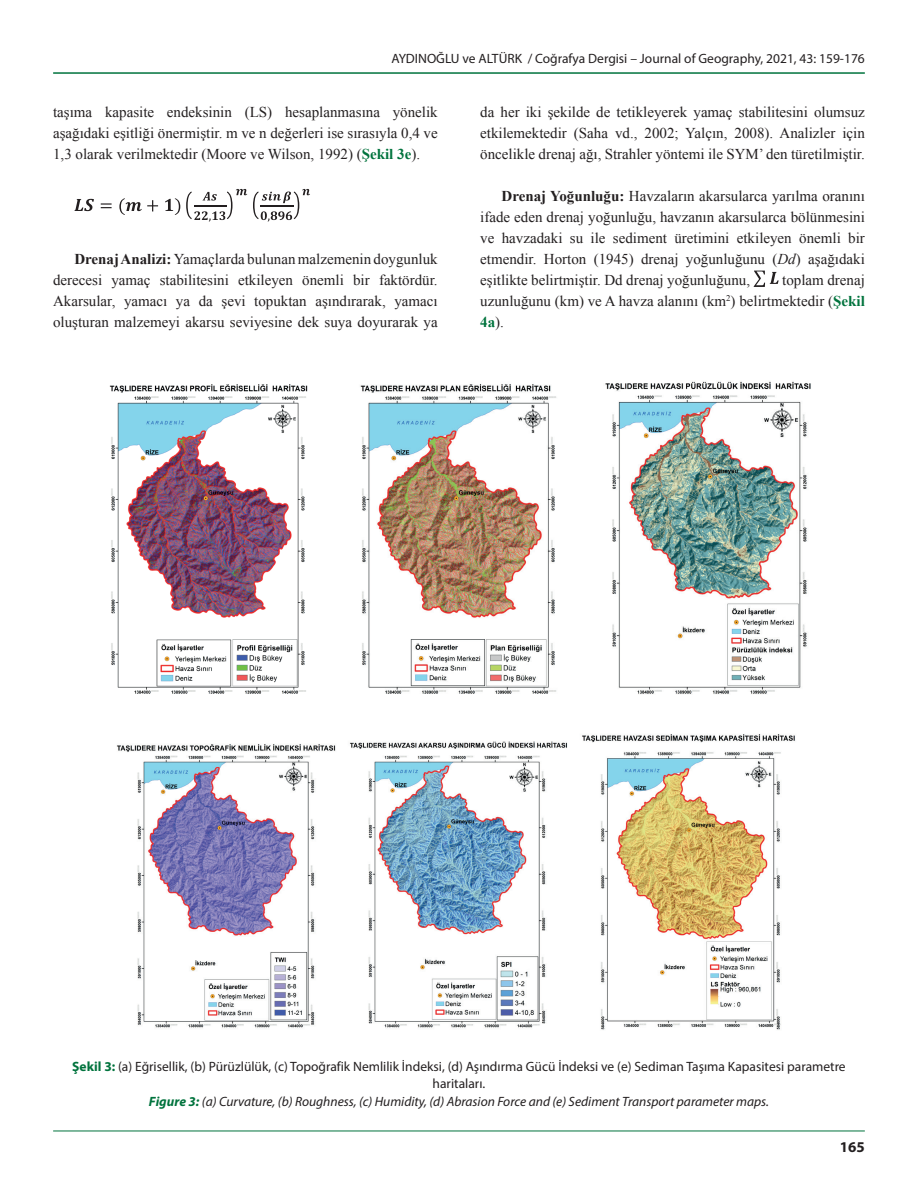
<style>
.page{position:relative;width:918px;height:1188px;background:#fff}
.page>*{position:absolute;margin:0;border:0;box-sizing:border-box;transform-origin:0 0}
.t1{font:15px/21px "Times New Roman";color:#231f20;text-align:justify}
.t2{font:700 15px "Myriad Pro";color:#231f20}
.t3{font:13.5px/17.2px "Myriad Pro";color:#231f20;text-align:center}
.s1{font-weight:700;color:#00733d}
.s2{font-weight:700}
.s3{font-style:italic}
.s4{font-weight:700;font-style:italic;color:#00733d}
</style>
<div class="page">
<hr style="left:53px;top:72px;width:812px;height:2px;background:#00733d">
<hr style="left:53px;top:1131px;width:812px;height:1px;background:#00733d">
<svg style="left:74px;top:199px;width:20px;height:12px"></svg>
<svg style="left:101px;top:203px;width:11px;height:5px"></svg>
<svg style="left:119px;top:198px;width:39px;height:17px"></svg>
<svg style="left:165px;top:198px;width:15px;height:17px"></svg>
<svg style="left:186px;top:189px;width:61px;height:33px"></svg>
<svg style="left:253px;top:189px;width:57px;height:33px"></svg>
<svg style="left:754px;top:271px;width:25px;height:16px"></svg>
<img style="left:109px;top:384px;width:448px;height:310px">
<img style="left:605px;top:381px;width:206px;height:313px">
<img style="left:117px;top:744px;width:219px;height:284px">
<img style="left:349px;top:741px;width:219px;height:287px">
<img style="left:582px;top:734px;width:213px;height:296px">
<p class="t3" style="left:392px;top:50px;width:475px">AYDINOĞLU ve ALTÜRK / Coğrafya Dergisi – Journal of Geography, 2021, 43: 159-176</p>
<p class="t1" style="left:53px;top:101px;width:386px">taşıma kapasite endeksinin (LS) hesaplanmasına yönelik aşağıdaki eşitliği önermiştir. m ve n değerleri ise sırasıyla 0,4 ve 1,3 olarak verilmektedir (Moore ve Wilson, 1992) (<span class="s1">Şekil 3e</span>).</p>
<p class="t1" style="left:53px;top:248px;width:386px;text-indent:21px"><span class="s2">Drenaj Analizi:</span> Yamaçlarda bulunan malzemenin doygunluk derecesi yamaç stabilitesini etkileyen önemli bir faktördür.<br>Akarsular, yamacı ya da şevi topuktan aşındırarak, yamacı oluşturan malzemeyi akarsu seviyesine dek suya doyurarak ya</p>
<p class="t1" style="left:480px;top:101px;width:386px">da her iki şekilde de tetikleyerek yamaç stabilitesini olumsuz etkilemektedir (Saha vd., 2002; Yalçın, 2008). Analizler için öncelikle drenaj ağı, Strahler yöntemi ile SYM’ den türetilmiştir.</p>
<p class="t1" style="left:480px;top:185px;width:386px;text-indent:21px"><span class="s2">Drenaj Yoğunluğu:</span> Havzaların akarsularca yarılma oranını ifade eden drenaj yoğunluğu, havzanın akarsularca bölünmesini ve havzadaki su ile sediment üretimini etkileyen önemli bir etmendir. Horton (1945) drenaj yoğunluğunu (<span class="s3">Dd</span>) aşağıdaki eşitlikte belirtmiştir. Dd drenaj yoğunluğunu,</p>
<p class="t1" style="left:480px;top:269px;width:386px;text-indent:302px">toplam drenaj uzunluğunu (km) ve A havza alanını (km<sup>2</sup>) belirtmektedir (<span class="s1">Şekil 4a</span>).</p>
<p class="t3" style="left:72px;top:1058px;width:775px"><span class="s1">Şekil 3:</span> (a) Eğrisellik, (b) Pürüzlülük, (c) Topoğrafik Nemlilik İndeksi, (d) Aşındırma Gücü İndeksi ve (e) Sediman Taşıma Kapasitesi parametre haritaları.<br><span class="s4">Figure 3:</span> <span class="s3">(a) Curvature, (b) Roughness, (c) Humidity, (d) Abrasion Force and (e) Sediment Transport parameter maps.</span></p>
<p class="t2" style="left:840px;top:1137px;width:26px">165</p>
</div>
